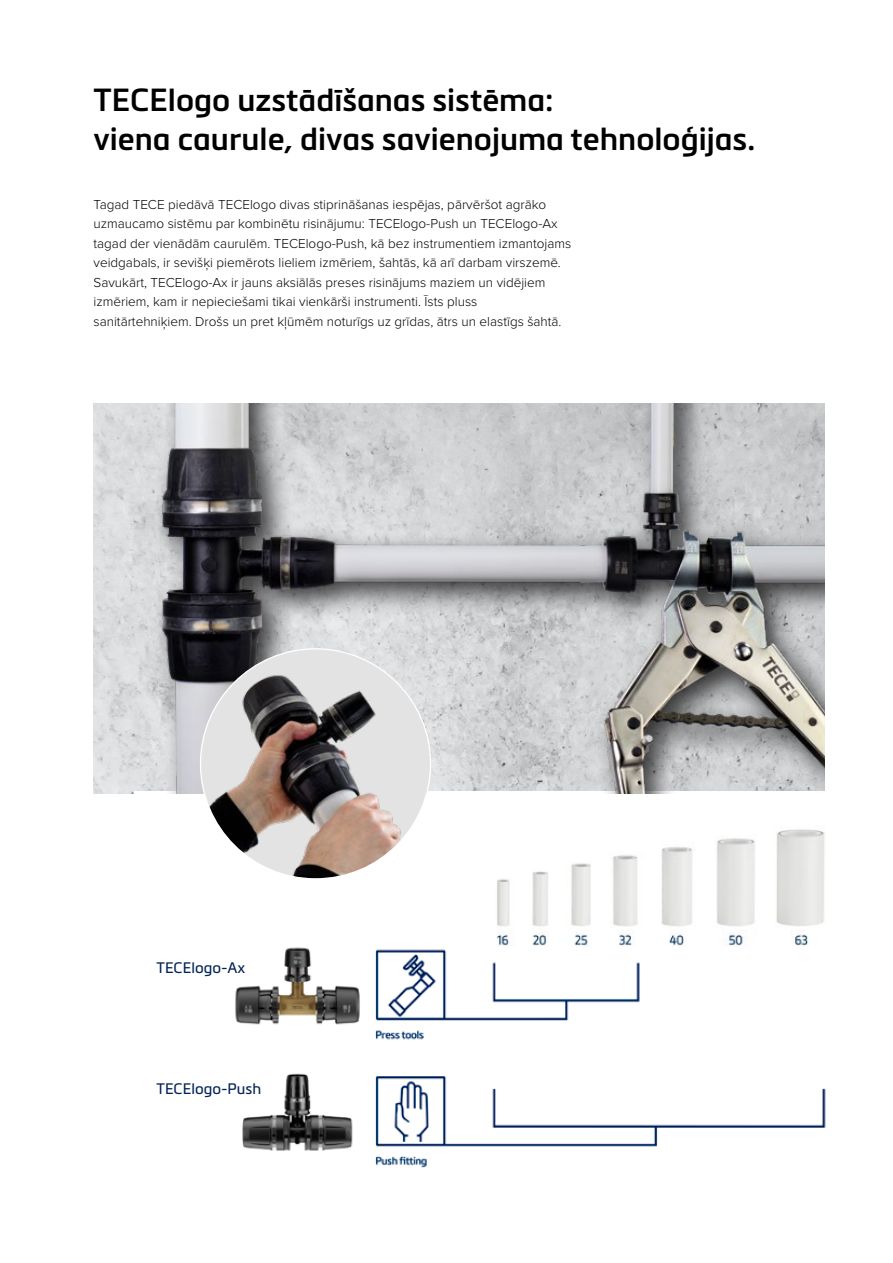
<style>
.page{position:relative;width:893px;height:1263px;background:#fff}
.page>*{position:absolute;margin:0;border:0;box-sizing:border-box;transform-origin:0 0}
.t1{font:600 31.5px/39px "Metronic Pro";color:#000}
.t2{font:15px "Metronic Pro";color:#042455}
.t3{font:300 13.5px/19.5px "Proxima Nova";color:#000}
</style>
<div class="page">
<img style="left:235px;top:946px;width:591px;height:222px">
<img style="left:497px;top:829px;width:328px;height:117px">
<img style="left:93px;top:404px;width:732px;height:390px">
<div style="left:201px;top:649px;width:229px;height:230px;background:#e3e3e3;border-radius:50%"></div>
<img style="left:201px;top:669px;width:229px;height:208px">
<div style="left:156px;top:961px;width:106px;height:17px;background:#fff"></div>
<div style="left:156px;top:1082px;width:116px;height:22px;background:#fff"></div>
<h1 class="t1" style="left:94px;top:80px;width:663px">TECElogo uzstādīšanas sistēma:<br>viena caurule, divas savienojuma tehnoloģijas.</h1>
<p class="t3" style="left:94px;top:194px;width:479px">Tagad TECE piedāvā TECElogo divas stiprināšanas iespējas, pārvēršot agrāko uzmaucamo sistēmu par kombinētu risinājumu: TECElogo-Push un TECElogo-Ax tagad der vienādām caurulēm. TECElogo-Push, kā bez instrumentiem izmantojams veidgabals, ir sevišķi piemērots lieliem izmēriem, šahtās, kā arī darbam virszemē.<br>Savukārt, TECElogo-Ax ir jauns aksiālās preses risinājums maziem un vidējiem izmēriem, kam ir nepieciešami tikai vienkārši instrumenti. Īsts pluss sanitārtehniķiem. Drošs un pret kļūmēm noturīgs uz grīdas, ātrs un elastīgs šahtā.</p>
<p class="t2" style="left:156px;top:957px;width:90px">TECElogo-Ax</p>
<p class="t2" style="left:156px;top:1078px;width:106px">TECElogo-Push</p>
</div>
